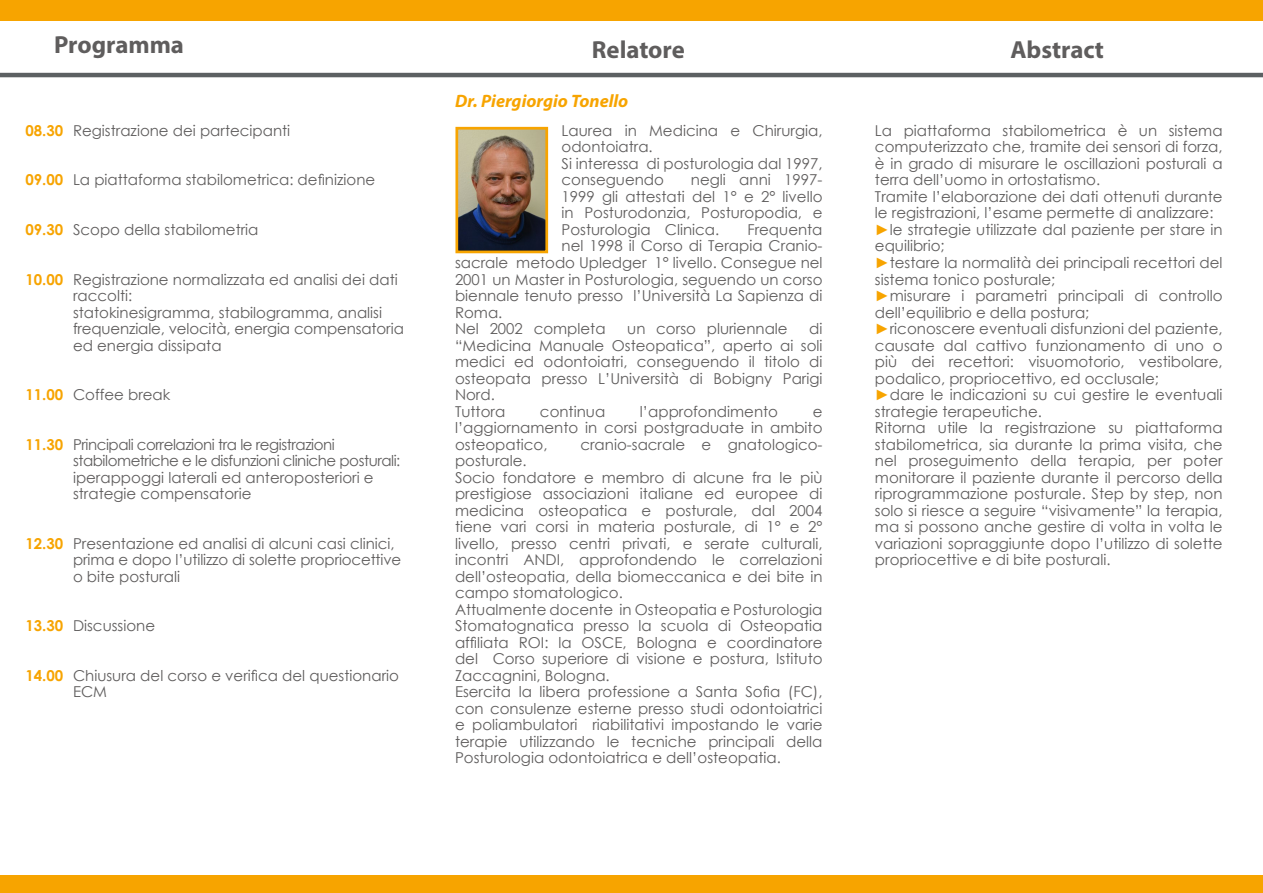
<style>
.page{position:relative;width:1263px;height:893px;background:#fff}
.page>*{position:absolute;margin:0;border:0;box-sizing:border-box;transform-origin:0 0}
.t1{font:700 24.75px "Myriad Pro";color:#5f5d5d}
.t2{font:italic 700 18px "Myriad Pro";color:#f7a400}
.t3{font:15px/16.5px "Century Gothic";color:#5f5d5d}
.t4{font:15px/16.5px "Century Gothic";letter-spacing:-.03em;color:#5f5d5d}
.t5{font:700 15px "Century Gothic";color:#f7a400}
.s1{color:#f7a400}
</style>
<div class="page">
<hr style="left:0;top:73px;width:1263px;height:4px;background:#5c6062">
<div style="left:0;top:876px;width:1263px;height:17px;background:#f7a400"></div>
<div style="left:0;top:0;width:1263px;height:20px;background:#f7a400"></div>
<img style="left:459px;top:131px;width:85px;height:118px">
<div style="left:455px;top:127px;width:93px;height:126px;border:3px solid #f7a400"></div>
<h1 class="t1" style="left:54px;top:29px;width:132px">Programma</h1>
<h1 class="t1" style="left:592px;top:33px;width:94px">Relatore</h1>
<p class="t2" style="left:455px;top:89px;width:175px">Dr. Piergiorgio Tonello</p>
<p class="t3" style="left:73px;top:122px;width:219px">Registrazione dei partecipanti</p>
<p class="t3" style="left:73px;top:172px;width:304px">La piattaforma stabilometrica: definizione</p>
<p class="t3" style="left:73px;top:221px;width:187px">Scopo della stabilometria</p>
<p class="t3" style="left:73px;top:271px;width:332px">Registrazione normalizzata ed analisi dei dati raccolti:<br>statokinesigramma, stabilogramma, analisi frequenziale, velocità, energia compensatoria ed energia dissipata</p>
<p class="t3" style="left:73px;top:386px;width:99px">Coffee break</p>
<p class="t4" style="left:73px;top:436px;width:329px">Principali correlazioni tra le registrazioni stabilometriche e le disfunzioni cliniche posturali: iperappoggi laterali ed anteroposteriori e strategie compensatorie</p>
<p class="t3" style="left:73px;top:535px;width:330px">Presentazione ed analisi di alcuni casi clinici, prima e dopo l’utilizzo di solette propriocettive o bite posturali</p>
<p class="t3" style="left:73px;top:617px;width:84px">Discussione</p>
<p class="t3" style="left:73px;top:667px;width:327px">Chiusura del corso e verifica del questionario<br>ECM</p>
<p class="t3" style="left:561px;top:122px;width:263px">Laurea in Medicina e Chirurgia, odontoiatra.<br>Si interessa di posturologia dal 1997, conseguendo</p>
<p class="t5" style="left:26px;top:119px;width:39px">08.30</p>
<p class="t5" style="left:26px;top:169px;width:39px">09.00</p>
<p class="t5" style="left:26px;top:218px;width:39px">09.30</p>
<p class="t5" style="left:26px;top:268px;width:39px">10.00</p>
<p class="t3" style="left:561px;top:172px;width:263px;text-align:justify;text-indent:129px">negli anni 1997- 1999 gli attestati del 1° e 2° livello in Posturodonzia, Posturopodia, e Posturologia Clinica.</p>
<p class="t3" style="left:747px;top:221px;width:77px">Frequenta</p>
<p class="t3" style="left:561px;top:238px;width:262px">nel 1998 il Corso di Terapia Cranio-</p>
<p class="t3" style="left:455px;top:254px;width:369px">sacrale metodo Upledger 1° livello. Consegue nel</p>
<p class="t3" style="left:455px;top:271px;width:369px">2001 un Master in Posturologia, seguendo un corso</p>
<p class="t3" style="left:455px;top:287px;width:369px">biennale tenuto presso l’Università La Sapienza di</p>
<p class="t3" style="left:455px;top:304px;width:49px">Roma.</p>
<p class="t3" style="left:455px;top:320px;width:152px">Nel 2002 completa</p>
<p class="t3" style="left:627px;top:320px;width:162px">un corso pluriennale</p>
<p class="t3" style="left:455px;top:320px;width:369px;text-indent:354px">di “Medicina Manuale Osteopatica”, aperto ai soli medici ed odontoiatri, conseguendo il titolo di osteopata presso L’Università di Bobigny Parigi<br>Nord.<br>Tuttora</p>
<p class="t5" style="left:26px;top:383px;width:39px">11.00</p>
<p class="t5" style="left:26px;top:433px;width:39px">11.30</p>
<p class="t3" style="left:540px;top:403px;width:67px">continua</p>
<p class="t3" style="left:640px;top:403px;width:140px">l’approfondimento</p>
<p class="t3" style="left:455px;top:403px;width:369px;text-align:justify;text-indent:358px">e l’aggiornamento in corsi postgraduate in ambito osteopatico,</p>
<p class="t3" style="left:580px;top:436px;width:244px">cranio-sacrale e gnatologico-</p>
<p class="t3" style="left:455px;top:452px;width:369px">posturale.<br>Socio fondatore e membro di alcune fra le più prestigiose associazioni italiane ed europee di medicina osteopatica e posturale, dal 2004 tiene vari corsi in materia posturale, di 1° e 2° livello, presso centri privati, e serate culturali, incontri ANDI, approfondendo le correlazioni dell’osteopatia, della biomeccanica e dei bite in campo stomatologico.<br>Attualmente docente in Osteopatia e Posturologia Stomatognatica presso la scuola di Osteopatia affiliata ROI: la OSCE, Bologna e coordinatore del Corso superiore di visione e postura, Istituto Zaccagnini, Bologna.<br>Esercita la libera professione a Santa Sofia (FC), con consulenze esterne presso studi odontoiatrici e poliambulatori riabilitativi impostando le varie terapie utilizzando le tecniche principali della Posturologia odontoiatrica e dell’osteopatia.</p>
<p class="t5" style="left:26px;top:532px;width:39px">12.30</p>
<p class="t5" style="left:26px;top:614px;width:39px">13.30</p>
<p class="t5" style="left:26px;top:664px;width:39px">14.00</p>
<h1 class="t1" style="left:1010px;top:33px;width:95px">Abstract</h1>
<p class="t3" style="left:875px;top:122px;width:349px">La piattaforma stabilometrica è un sistema computerizzato che, tramite dei sensori di forza, è in grado di misurare le oscillazioni posturali a terra dell’uomo in ortostatismo.<br>Tramite l’elaborazione dei dati ottenuti durante le registrazioni, l’esame permette di analizzare: <span class="s1">►</span>le strategie utilizzate dal paziente per stare in equilibrio;<br><span class="s1">►</span>testare la normalità dei principali recettori del sistema tonico posturale;<br><span class="s1">►</span>misurare i parametri principali di controllo dell’equilibrio e della postura;<br><span class="s1">►</span>riconoscere eventuali disfunzioni del paziente, causate dal cattivo funzionamento di uno o più dei recettori: visuomotorio, vestibolare, podalico, propriocettivo, ed occlusale;<br><span class="s1">►</span>dare le indicazioni su cui gestire le eventuali strategie terapeutiche.<br>Ritorna utile la registrazione su piattaforma stabilometrica, sia durante la prima visita, che nel proseguimento della terapia, per poter monitorare il paziente durante il percorso della riprogrammazione posturale. Step by step, non solo si riesce a seguire “visivamente” la terapia, ma si possono anche gestire di volta in volta le variazioni sopraggiunte dopo l’utilizzo di solette propriocettive e di bite posturali.</p>
</div>
